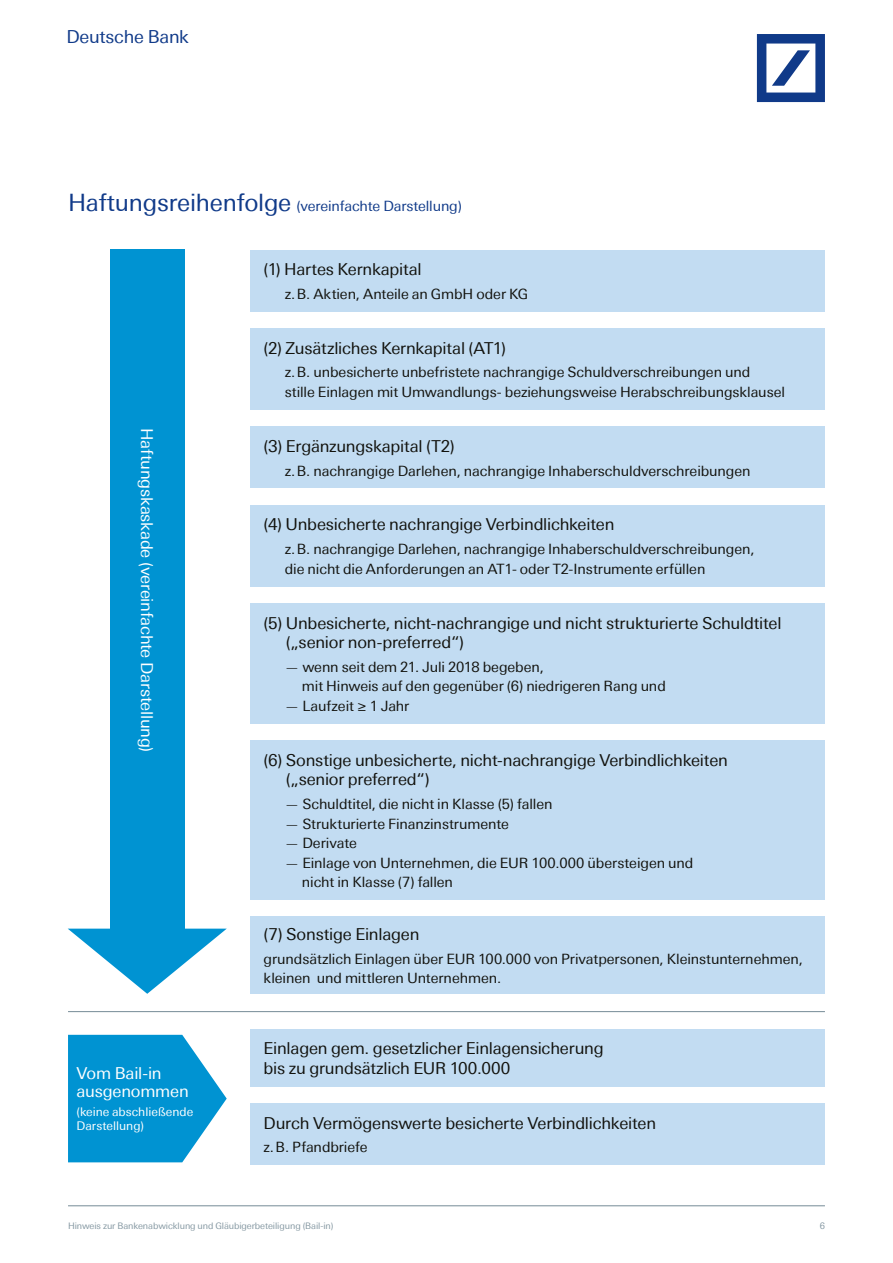
<style>
.page{position:relative;width:893px;height:1263px;background:#fff}
.page>*{position:absolute;margin:0;border:0;box-sizing:border-box;transform-origin:0 0}
.t1{font:18px "Univers Deutsche Bank";letter-spacing:-.015em;color:#103a89}
.t2{font:16.5px/19.5px "Univers Deutsche Bank";letter-spacing:-.015em;color:#12120d}
.t3{font:16.5px/18px "Univers Deutsche Bank";letter-spacing:-.015em;color:#fff}
.t4{font:14.25px/19.5px "Univers Deutsche Bank";letter-spacing:-.005em;color:#12120d}
.t5{font:14.25px "Univers Deutsche Bank";letter-spacing:-.01em;color:#103a89}
.t6{font:12px/14.4px "Univers Deutsche Bank";color:#fff}
.t7{font:9px "Univers Deutsche Bank";letter-spacing:-.01em;color:#8598a2}
.s1{font-size:24px}
</style>
<div class="page">
<svg style="left:757px;top:34px;width:68px;height:68px"></svg>
<hr style="left:68px;top:1205px;width:757px;height:1px;background:#8598a2">
<div style="left:251px;top:250px;width:574px;height:61px;background:#c2dcf2"></div>
<div style="left:251px;top:427px;width:574px;height:61px;background:#c2dcf2"></div>
<div style="left:251px;top:505px;width:574px;height:81px;background:#c2dcf2"></div>
<div style="left:251px;top:603px;width:574px;height:121px;background:#c2dcf2"></div>
<div style="left:251px;top:741px;width:574px;height:159px;background:#c2dcf2"></div>
<div style="left:251px;top:1103px;width:574px;height:62px;background:#c2dcf2"></div>
<div style="left:251px;top:1029px;width:574px;height:57px;background:#c2dcf2"></div>
<div style="left:251px;top:328px;width:574px;height:82px;background:#c2dcf2"></div>
<svg style="left:68px;top:1035px;width:159px;height:127px;background:#23a2d8"></svg>
<hr style="left:68px;top:1011px;width:757px;height:1px;background:#8598a2">
<svg style="left:68px;top:929px;width:159px;height:65px"></svg>
<div style="left:110px;top:250px;width:75px;height:680px;background:#0093d2"></div>
<div style="left:251px;top:917px;width:574px;height:77px;background:#c2dcf2"></div>
<p class="t1" style="left:66px;top:26px;width:124px">Deutsche Bank</p>
<p class="t5" style="left:68px;top:197px;width:395px"><span class="s1">Haftungsreihenfolge</span> (vereinfachte Darstellung)</p>
<p class="t2" style="left:264px;top:259px;width:160px">(1) Hartes Kernkapital</p>
<p class="t4" style="left:285px;top:284px;width:245px">z.B. Aktien, Anteile an GmbH oder KG</p>
<p class="t3" style="left:156px;top:428px;width:326px;rotate:90deg">Haftungskaskade (vereinfachte Darstellung)</p>
<p class="t3" style="left:77px;top:1064px;width:114px">Vom Bail-in ausgenommen</p>
<p class="t6" style="left:77px;top:1104px;width:118px">(keine abschließende<br>Darstellung)</p>
<p class="t2" style="left:264px;top:338px;width:244px">(2) Zusätzliches Kernkapital (AT1)</p>
<p class="t4" style="left:285px;top:363px;width:502px">z.B. unbesicherte unbefristete nachrangige Schuldverschreibungen und<br>stille Einlagen mit Umwandlungs- beziehungsweise Herabschreibungsklausel</p>
<p class="t2" style="left:264px;top:436px;width:193px">(3) Ergänzungskapital (T2)</p>
<p class="t4" style="left:285px;top:461px;width:467px">z.B. nachrangige Darlehen, nachrangige Inhaberschuldverschreibungen</p>
<p class="t2" style="left:264px;top:515px;width:352px">(4) Unbesicherte nachrangige Verbindlichkeiten</p>
<p class="t4" style="left:285px;top:539px;width:471px">z.B. nachrangige Darlehen, nachrangige Inhaberschuldverschreibungen, die nicht die Anforderungen an AT1- oder T2-Instrumente erfüllen</p>
<p class="t2" style="left:286px;top:613px;width:497px;text-indent:-22px">(5) Unbesicherte, nicht-nachrangige und nicht strukturierte Schuldtitel („senior non-preferred“)</p>
<p class="t4" style="left:302px;top:657px;width:365px;text-indent:-17px">— wenn seit dem 21. Juli 2018 begeben,<br>mit Hinweis auf den gegenüber (6) niedrigeren Rang und</p>
<p class="t4" style="left:285px;top:696px;width:126px">— Laufzeit ≥ 1 Jahr</p>
<p class="t2" style="left:286px;top:750px;width:444px;text-indent:-22px">(6) Sonstige unbesicherte, nicht-nachrangige Verbindlichkeiten („senior preferred“)</p>
<p class="t4" style="left:285px;top:794px;width:269px">— Schuldtitel, die nicht in Klasse (5) fallen</p>
<p class="t4" style="left:285px;top:814px;width:226px">— Strukturierte Finanzinstrumente</p>
<p class="t4" style="left:285px;top:833px;width:74px">— Derivate</p>
<p class="t4" style="left:302px;top:853px;width:393px;text-indent:-17px">— Einlage von Unternehmen, die EUR 100.000 übersteigen und nicht in Klasse (7) fallen</p>
<p class="t2" style="left:264px;top:924px;width:157px">(7) Sonstige Einlagen</p>
<p class="t4" style="left:264px;top:949px;width:541px">grundsätzlich Einlagen über EUR 100.000 von Privatpersonen, Kleinstunternehmen, kleinen und mittleren Unternehmen.</p>
<p class="t2" style="left:264px;top:1039px;width:342px">Einlagen gem. gesetzlicher Einlagensicherung bis zu grundsätzlich EUR 100.000</p>
<p class="t2" style="left:264px;top:1113px;width:394px">Durch Vermögenswerte besicherte Verbindlichkeiten</p>
<p class="t4" style="left:264px;top:1138px;width:105px">z.B. Pfandbriefe</p>
<p class="t7" style="left:68px;top:1220px;width:267px">Hinweis zur Bankenabwicklung und Gläubigerbeteiligung (Bail-in)</p>
<p class="t7" style="left:820px;top:1220px;width:7px">6</p>
</div>
